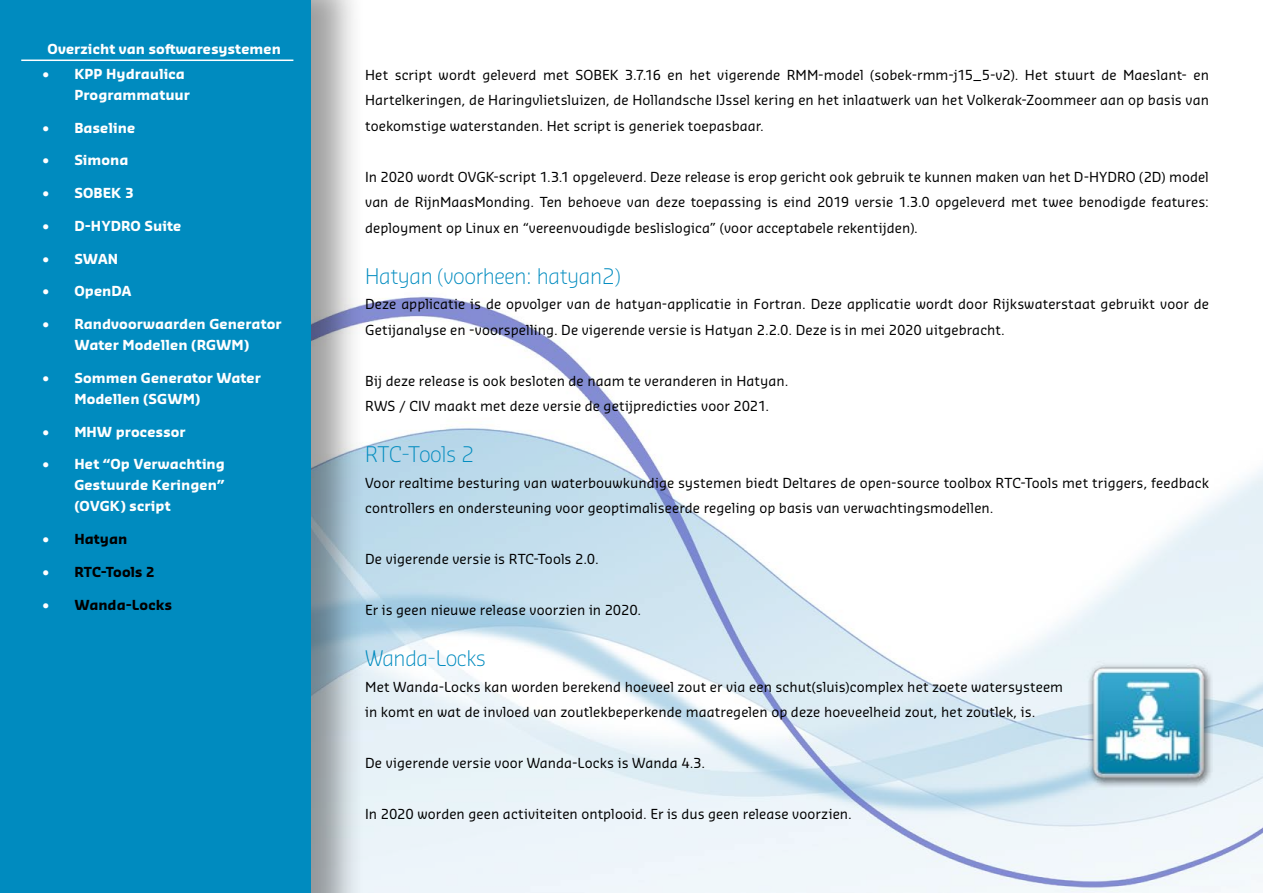
<style>
.page{position:relative;width:1263px;height:893px;background:#fff}
.page>*{position:absolute;margin:0;border:0;box-sizing:border-box;transform-origin:0 0}
.t1{font:300 21px "Sansa Pro";letter-spacing:-.02em;color:#008bbf}
.t2{font:13.5px/25.5px "Sansa Pro";letter-spacing:.005em;color:#000}
.t3{font:700 13.5px/21px "Sansa Pro";letter-spacing:.005em;color:#fff}
.t4{font:700 13.5px "Sansa Pro";color:#000}
.s1{color:#fff}
</style>
<div class="page">
<img style="left:365px;top:296px;width:898px;height:597px">
<div style="left:0;top:0;width:365px;height:893px;background:#000;opacity:.38"></div>
<div style="left:0;top:0;width:310px;height:893px;background:#008bbf"></div>
<hr style="left:21px;top:60px;width:272px;height:1px;background:#fff">
<img style="left:1084px;top:660px;width:128px;height:128px">
<p class="t3" style="left:47px;top:38px;width:235px">Overzicht van softwaresystemen</p>
<p class="t3" style="left:74px;top:63px;width:117px;text-indent:-32px">• KPP Hydraulica<br>Programmatuur</p>
<p class="t3" style="left:43px;top:117px;width:94px">• Baseline</p>
<p class="t3" style="left:43px;top:149px;width:88px">• Simona</p>
<p class="t3" style="left:43px;top:182px;width:92px">• SOBEK 3</p>
<p class="t3" style="left:43px;top:215px;width:140px">• D-HYDRO Suite</p>
<p class="t3" style="left:43px;top:248px;width:77px">• SWAN</p>
<p class="t3" style="left:43px;top:280px;width:91px">• OpenDA</p>
<p class="t3" style="left:43px;top:313px;width:240px;text-align:center">• Randvoorwaarden Generator<br>Water Modellen (RGWM)</p>
<p class="t3" style="left:74px;top:367px;width:188px;text-indent:-32px">• Sommen Generator Water<br>Modellen (SGWM)</p>
<p class="t3" style="left:43px;top:421px;width:144px">• MHW processor</p>
<p class="t3" style="left:74px;top:453px;width:152px;text-align:justify;text-indent:-32px">• Het “Op Verwachting Gestuurde Keringen” (OVGK) script</p>
<p class="t4" style="left:43px;top:530px;width:86px"><span class="s1">•</span> Hatyan</p>
<p class="t4" style="left:43px;top:563px;width:114px"><span class="s1">•</span> RTC-Tools 2</p>
<p class="t4" style="left:43px;top:596px;width:131px"><span class="s1">•</span> Wanda-Locks</p>
<p class="t2" style="left:365px;top:61px;width:845px;text-align:justify">Het script wordt geleverd met SOBEK 3.7.16 en het vigerende RMM-model (sobek-rmm-j15_5-v2). Het stuurt de Maeslant- en Hartelkeringen, de Haringvlietsluizen, de Hollandsche IJssel kering en het inlaatwerk van het Volkerak-Zoommeer aan op basis van toekomstige waterstanden. Het script is generiek toepasbaar.</p>
<p class="t2" style="left:365px;top:163px;width:845px;text-align:justify">In 2020 wordt OVGK-script 1.3.1 opgeleverd. Deze release is erop gericht ook gebruik te kunnen maken van het D-HYDRO (2D) model van de RijnMaasMonding. Ten behoeve van deze toepassing is eind 2019 versie 1.3.0 opgeleverd met twee benodigde features: deployment op Linux en “vereenvoudigde beslislogica” (voor acceptabele rekentijden).</p>
<h1 class="t1" style="left:365px;top:262px;width:257px">Hatyan (voorheen: hatyan2)</h1>
<p class="t2" style="left:365px;top:291px;width:845px">Deze applicatie is de opvolger van de hatyan-applicatie in Fortran. Deze applicatie wordt door Rijkswaterstaat gebruikt voor de<br>Getijanalyse en -voorspelling. De vigerende versie is Hatyan 2.2.0. Deze is in mei 2020 uitgebracht.</p>
<p class="t2" style="left:365px;top:367px;width:425px">Bij deze release is ook besloten de naam te veranderen in Hatyan.<br>RWS / CIV maakt met deze versie de getijpredicties voor 2021.</p>
<h1 class="t1" style="left:365px;top:440px;width:111px">RTC-Tools 2</h1>
<p class="t2" style="left:365px;top:469px;width:845px">Voor realtime besturing van waterbouwkundige systemen biedt Deltares de open-source toolbox RTC-Tools met triggers, feedback controllers en ondersteuning voor geoptimaliseerde regeling op basis van verwachtingsmodellen.</p>
<p class="t2" style="left:365px;top:546px;width:235px">De vigerende versie is RTC-Tools 2.0.</p>
<p class="t2" style="left:365px;top:597px;width:278px">Er is geen nieuwe release voorzien in 2020.</p>
<h1 class="t1" style="left:365px;top:644px;width:122px">Wanda-Locks</h1>
<p class="t2" style="left:365px;top:673px;width:699px">Met Wanda-Locks kan worden berekend hoeveel zout er via een schut(sluis)complex het zoete watersysteem in komt en wat de invloed van zoutlekbeperkende maatregelen op deze hoeveelheid zout, het zoutlek, is.</p>
<p class="t2" style="left:365px;top:750px;width:341px">De vigerende versie voor Wanda-Locks is Wanda 4.3.</p>
<p class="t2" style="left:365px;top:801px;width:488px">In 2020 worden geen activiteiten ontplooid. Er is dus geen release voorzien.</p>
</div>
